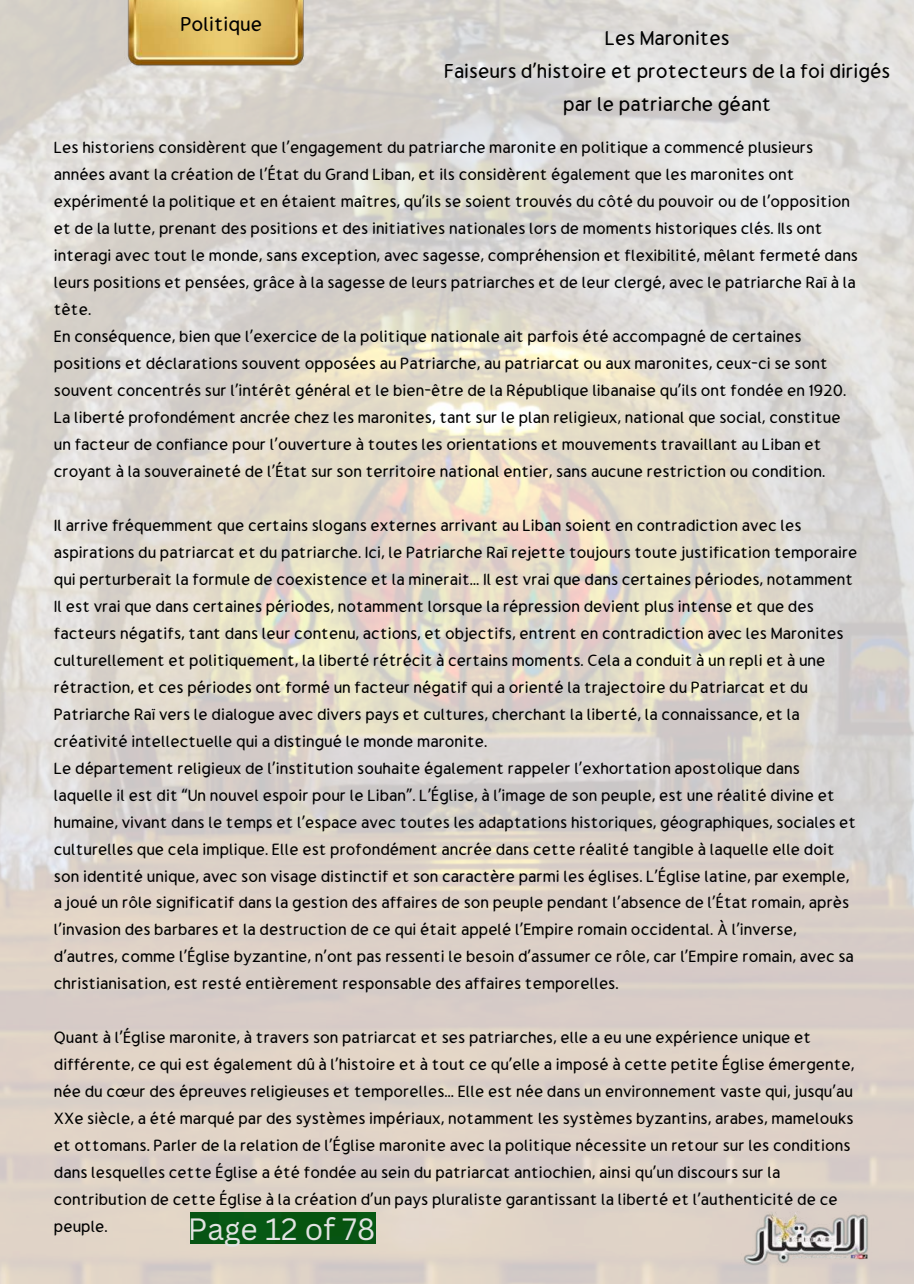
<style>
.page{position:relative;width:914px;height:1284px;background:#fff}
.page>*{position:absolute;margin:0;border:0;box-sizing:border-box;transform-origin:0 0}
.t1{font:30px "Canva Sans";color:#e2e3e2}
.t2{font:24px/32.5px "Gumela Arabic";color:#000;text-align:center}
.t3{font:19.5px/27px "Gumela Arabic";color:#000}
</style>
<div class="page">
<img style="left:0;top:0;width:914px;height:1283px">
<img style="left:118px;top:0;width:197px;height:79px">
<div style="left:190px;top:1212px;width:185px;height:31px;background:#075414"></div>
<img style="left:729px;top:1199px;width:157px;height:84px">
<p class="t2" style="left:180px;top:9px;width:83px">Politique</p>
<p class="t2" style="left:444px;top:23px;width:448px">Les Maronites<br>Faiseurs d’histoire et protecteurs de la foi dirigés par le patriarche géant</p>
<p class="t3" style="left:54px;top:134px;width:805px">Les historiens considèrent que l’engagement du patriarche maronite en politique a commencé plusieurs années avant la création de l’État du Grand Liban, et ils considèrent également que les maronites ont expérimenté la politique et en étaient maîtres, qu’ils se soient trouvés du côté du pouvoir ou de l’opposition et de la lutte, prenant des positions et des initiatives nationales lors de moments historiques clés. Ils ont interagi avec tout le monde, sans exception, avec sagesse, compréhension et flexibilité, mêlant fermeté dans leurs positions et pensées, grâce à la sagesse de leurs patriarches et de leur clergé, avec le patriarche Raï à la tête.<br>En conséquence, bien que l’exercice de la politique nationale ait parfois été accompagné de certaines positions et déclarations souvent opposées au Patriarche, au patriarcat ou aux maronites, ceux-ci se sont souvent concentrés sur l’intérêt général et le bien-être de la République libanaise qu’ils ont fondée en 1920.<br>La liberté profondément ancrée chez les maronites, tant sur le plan religieux, national que social, constitue un facteur de confiance pour l’ouverture à toutes les orientations et mouvements travaillant au Liban et croyant à la souveraineté de l’État sur son territoire national entier, sans aucune restriction ou condition.</p>
<p class="t3" style="left:54px;top:512px;width:805px">Il arrive fréquemment que certains slogans externes arrivant au Liban soient en contradiction avec les aspirations du patriarcat et du patriarche. Ici, le Patriarche Raï rejette toujours toute justification temporaire qui perturberait la formule de coexistence et la minerait… Il est vrai que dans certaines périodes, notamment Il est vrai que dans certaines périodes, notamment lorsque la répression devient plus intense et que des facteurs négatifs, tant dans leur contenu, actions, et objectifs, entrent en contradiction avec les Maronites culturellement et politiquement, la liberté rétrécit à certains moments. Cela a conduit à un repli et à une rétraction, et ces périodes ont formé un facteur négatif qui a orienté la trajectoire du Patriarcat et du Patriarche Raï vers le dialogue avec divers pays et cultures, cherchant la liberté, la connaissance, et la créativité intellectuelle qui a distingué le monde maronite.<br>Le département religieux de l’institution souhaite également rappeler l’exhortation apostolique dans laquelle il est dit &lt;Un nouvel espoir pour le Liban=. L’Église, à l’image de son peuple, est une réalité divine et humaine, vivant dans le temps et l’espace avec toutes les adaptations historiques, géographiques, sociales et culturelles que cela implique. Elle est profondément ancrée dans cette réalité tangible à laquelle elle doit son identité unique, avec son visage distinctif et son caractère parmi les églises. L’Église latine, par exemple, a joué un rôle significatif dans la gestion des affaires de son peuple pendant l’absence de l’État romain, après l’invasion des barbares et la destruction de ce qui était appelé l’Empire romain occidental. À l’inverse, d’autres, comme l’Église byzantine, n’ont pas ressenti le besoin d’assumer ce rôle, car l’Empire romain, avec sa christianisation, est resté entièrement responsable des affaires temporelles.</p>
<p class="t3" style="left:54px;top:1025px;width:802px">Quant à l’Église maronite, à travers son patriarcat et ses patriarches, elle a eu une expérience unique et différente, ce qui est également dû à l’histoire et à tout ce qu’elle a imposé à cette petite Église émergente, née du cœur des épreuves religieuses et temporelles… Elle est née dans un environnement vaste qui, jusqu’au XXe siècle, a été marqué par des systèmes impériaux, notamment les systèmes byzantins, arabes, mamelouks et ottomans. Parler de la relation de l’Église maronite avec la politique nécessite un retour sur les conditions dans lesquelles cette Église a été fondée au sein du patriarcat antiochien, ainsi qu’un discours sur la contribution de cette Église à la création d’un pays pluraliste garantissant la liberté et l’authenticité de ce peuple.</p>
<h1 class="t1" style="left:188px;top:1212px;width:189px">Page 12 of 78</h1>
</div>
